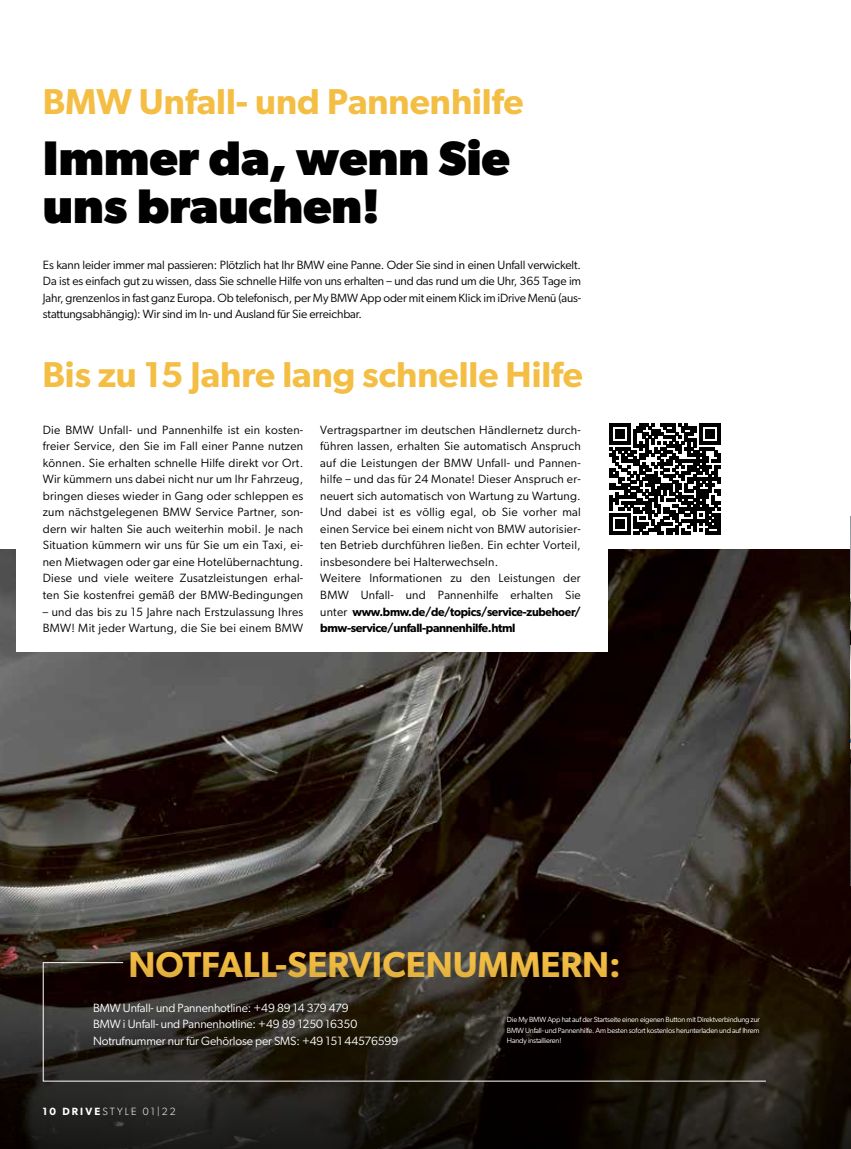
<style>
.page{position:relative;width:851px;height:1149px;background:#fff}
.page>*{position:absolute;margin:0;border:0;box-sizing:border-box;transform-origin:0 0}
.t1{font:700 48.6px/48.6px "Gibson";color:#000}
.t2{font:600 36px "Gibson";color:#f3be43}
.t3{font:12px/16.5px "Gibson";letter-spacing:.02em;color:#000;text-align:justify}
.t4{font:12px/16.5px "Gibson";letter-spacing:-.01em;color:#fff}
.t5{font:300 10.5px "Gibson";letter-spacing:.2em;color:#fff}
.t6{font:7.5px/10.5px "Gibson";letter-spacing:-.025em;color:#fff;text-align:justify}
.s1{font-weight:600}
</style>
<div class="page">
<img style="left:0;top:549px;width:850px;height:376px">
<hr style="left:850px;top:0;width:1px;height:516px;background:#000">
<div style="left:16px;top:516px;width:591px;height:136px;background:#fff"></div>
<svg style="left:0;top:925px;width:850px;height:223px;background:#211a14"></svg>
<hr style="left:43px;top:961px;width:1px;height:119px;background:#fff">
<hr style="left:43px;top:1080px;width:722px;height:1px;background:#fff">
<hr style="left:43px;top:961px;width:80px;height:1px;background:#fff">
<svg style="left:609px;top:423px;width:111px;height:111px"></svg>
<hr style="left:717px;top:513px;width:3px;height:21px;background:#000">
<img style="left:850px;top:516px;width:1px;height:368px">
<h2 class="t2" style="left:43px;top:80px;width:482px">BMW Unfall- und Pannenhilfe</h2>
<h1 class="t1" style="left:43px;top:132px;width:468px">Immer da, wenn Sie uns brauchen!</h1>
<p class="t3" style="left:43px;top:256px;width:539px">Es kann leider immer mal passieren: Plötzlich hat Ihr BMW eine Panne. Oder Sie sind in einen Unfall verwickelt.<br>Da ist es einfach gut zu wissen, dass Sie schnelle Hilfe von uns erhalten – und das rund um die Uhr, 365 Tage im Jahr, grenzenlos in fast ganz Europa. Ob telefonisch, per My BMW App oder mit einem Klick im iDrive Menü (aus&shy;stattungsabhängig): Wir sind im In- und Ausland für Sie erreichbar.</p>
<h2 class="t2" style="left:43px;top:353px;width:542px">Bis zu 15 Jahre lang schnelle Hilfe</h2>
<p class="t3" style="left:43px;top:421px;width:262px">Die BMW Unfall- und Pannenhilfe ist ein kosten&shy;freier Service, den Sie im Fall einer Panne nutzen können. Sie erhalten schnelle Hilfe direkt vor Ort.<br>Wir kümmern uns dabei nicht nur um Ihr Fahrzeug, bringen dieses wieder in Gang oder schleppen es zum nächstgelegenen BMW Service Partner, son&shy;dern wir halten Sie auch weiterhin mobil. Je nach Situation kümmern wir uns für Sie um ein Taxi, ei&shy;nen Mietwagen oder gar eine Hotelübernachtung.<br>Diese und viele weitere Zusatzleistungen erhal&shy;ten Sie kostenfrei gemäß der BMW-Bedingungen</p>
<p class="t3" style="left:43px;top:602px;width:262px">– und das bis zu 15 Jahre nach Erstzulassung Ihres<br>BMW! Mit jeder Wartung, die Sie bei einem BMW</p>
<p class="t3" style="left:320px;top:421px;width:262px;text-align:left">Vertragspartner im deutschen Händlernetz durch&shy;führen lassen, erhalten Sie automatisch Anspruch auf die Leistungen der BMW Unfall- und Pannen&shy;hilfe – und das für 24 Monate! Dieser Anspruch er&shy;neuert sich automatisch von Wartung zu Wartung.<br>Und dabei ist es völlig egal, ob Sie vorher mal einen Service bei einem nicht von BMW autorisier&shy;ten Betrieb durchführen ließen. Ein echter Vorteil, insbesondere bei Halterwechseln.<br>Weitere Informationen zu den Leistungen der BMW Unfall- und Pannenhilfe erhalten Sie unter <span class="s1">www.bmw.de/de/topics/service-zubehoer/ bmw-service/unfall-pannenhilfe.html</span></p>
<h2 class="t2" style="left:128px;top:942px;width:494px">NOTFALL-SERVICENUMMERN:</h2>
<p class="t4" style="left:93px;top:998px;width:307px">BMW Unfall- und Pannenhotline: +49 89 14 379 479<br>BMW i Unfall- und Pannenhotline: +49 89 1250 16350<br>Notrufnummer nur für Gehörlose per SMS: +49 151 44576599</p>
<p class="t5" style="left:43px;top:1104px;width:135px"><span class="s1">10 DRIVE</span>STYLE 01|22</p>
<p class="t6" style="left:507px;top:1014px;width:254px">Die My BMW App hat auf der Startseite einen eigenen Button mit Direktverbindung zur BMW Unfall- und Pannenhilfe. Am besten sofort kostenlos herunterladen und auf Ihrem Handy installieren!</p>
</div>
